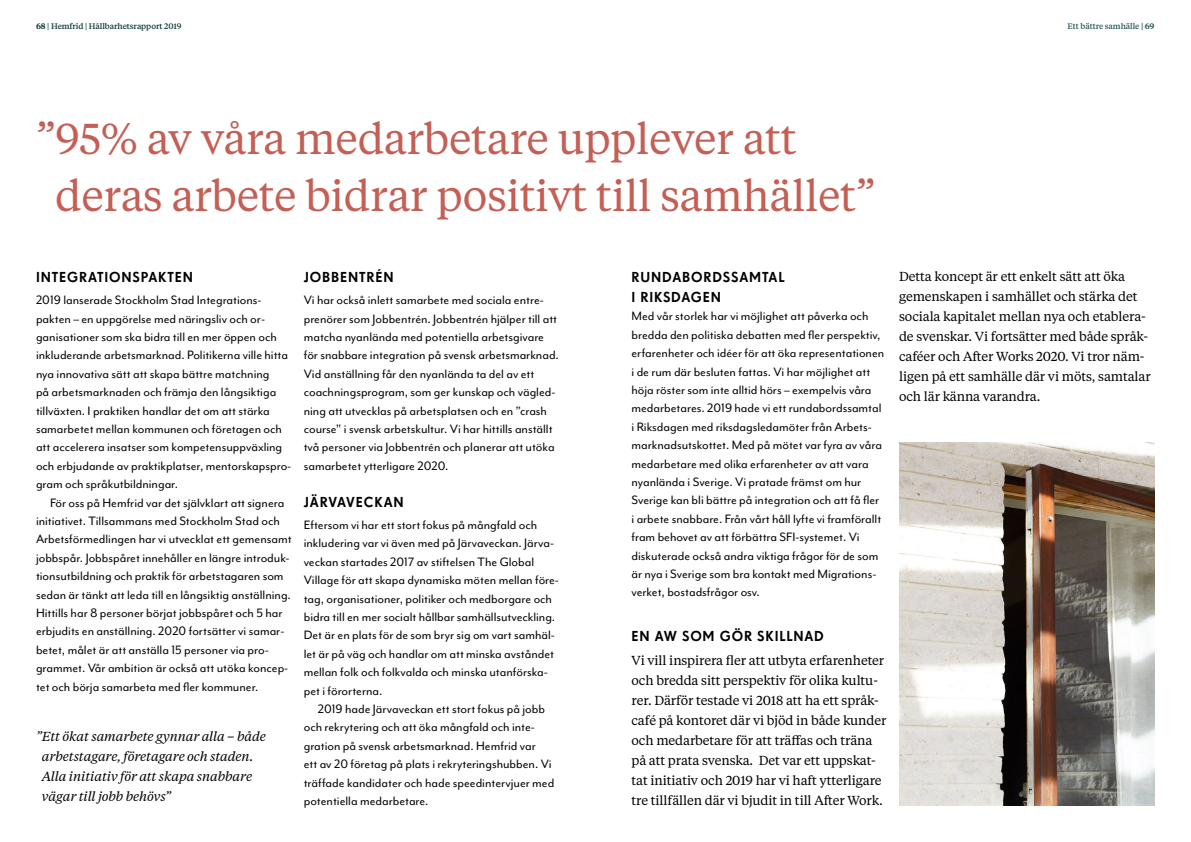
<style>
.page{position:relative;width:1191px;height:842px;background:#fff}
.page>*{position:absolute;margin:0;border:0;box-sizing:border-box;transform-origin:0 0}
.t1{font:43px/56.4px "Tiempos Text";letter-spacing:-.01em;color:#c45f55}
.t2{font:14px/18.4px "Mr Eaves Mod OT";color:#000}
.t3{font:500 14px/20.4px "Super Grotesk OT";letter-spacing:.06em;color:#000}
.t4{font:13px/20px "Tiempos Text";letter-spacing:-.01em;color:#000}
.t5{font:italic 13px/20px "Tiempos Text";letter-spacing:-.01em;color:#000}
.t6{font:500 8px "Tiempos Text";letter-spacing:-.01em;color:#0c383c}
.t7{font:500 8px "Tiempos Text";letter-spacing:-.01em;color:#29575b}
.s1{font-weight:600}
</style>
<div class="page">
<img style="left:899px;top:443px;width:255px;height:363px">
<p class="t6" style="left:36px;top:20px;width:147px"><span class="s1">68</span> | Hemfrid | Hållbarhetsrapport 2019</p>
<p class="t7" style="left:1067px;top:20px;width:89px">Ett bättre samhälle <span class="s1">| 69</span></p>
<h1 class="t1" style="left:55px;top:109px;width:822px;text-indent:-19px">”95% av våra medarbetare upplever att deras arbete bidrar positivt till samhället”</h1>
<p class="t3" style="left:36px;top:267px;width:158px">INTEGRATIONSPAKTEN</p>
<p class="t2" style="left:36px;top:291px;width:257px">2019 lanserade Stockholm Stad Integrations&shy;pakten – en uppgörelse med näringsliv och or&shy;ganisationer som ska bidra till en mer öppen och inkluderande arbetsmarknad. Politikerna ville hitta nya innovativa sätt att skapa bättre matchning<br>på arbetsmarknaden och främja den långsiktiga tillväxten. I praktiken handlar det om att stärka samarbetet mellan kommunen och företagen och att accelerera insatser som kompetensuppväxling och erbjudande av praktikplatser, mentorskapspro&shy;gram och språkutbildningar.</p>
<p class="t2" style="left:36px;top:493px;width:257px;text-indent:14px">För oss på Hemfrid var det självklart att signera initiativet. Tillsammans med Stockholm Stad och Arbetsförmedlingen har vi utvecklat ett gemensamt jobbspår. Jobbspåret innehåller en längre introduk&shy;tionsutbildning och praktik för arbetstagaren som sedan är tänkt att leda till en långsiktig anställning.<br>Hittills har 8 personer börjat jobbspåret och 5 har erbjudits en anställning. 2020 fortsätter vi samar&shy;betet, målet är att anställa 15 personer via pro&shy;grammet. Vår ambition är också att utöka koncep&shy;tet och börja samarbeta med fler kommuner.</p>
<p class="t5" style="left:42px;top:726px;width:226px;text-indent:-6px">”Ett ökat samarbete gynnar alla – både arbetstagare, företagare och staden.<br>Alla initiativ för att skapa snabbare vägar till jobb behövs”</p>
<p class="t3" style="left:304px;top:267px;width:91px">JOBBENTRÉN</p>
<p class="t2" style="left:304px;top:291px;width:257px">Vi har också inlett samarbete med sociala entre&shy;prenörer som Jobbentrén. Jobbentrén hjälper till att matcha nyanlända med potentiella arbetsgivare för snabbare integration på svensk arbetsmarknad.<br>Vid anställning får den nyanlända ta del av ett coachningsprogram, som ger kunskap och vägled&shy;ning att utvecklas på arbetsplatsen och en ”crash course” i svensk arbetskultur. Vi har hittills anställt två personer via Jobbentrén och planerar att utöka samarbetet ytterligare 2020.</p>
<p class="t3" style="left:304px;top:491px;width:101px">JÄRVAVECKAN</p>
<p class="t2" style="left:304px;top:516px;width:257px">Eftersom vi har ett stort fokus på mångfald och inkludering var vi även med på Järvaveckan. Järva&shy;veckan startades 2017 av stiftelsen The Global Village för att skapa dynamiska möten mellan före&shy;tag, organisationer, politiker och medborgare och bidra till en mer socialt hållbar samhällsutveckling.<br>Det är en plats för de som bryr sig om vart samhäl&shy;let är på väg och handlar om att minska avståndet mellan folk och folkvalda och minska utanförska&shy;pet i förorterna.</p>
<p class="t2" style="left:304px;top:700px;width:252px;text-indent:14px">2019 hade Järvaveckan ett stort fokus på jobb och rekrytering och att öka mångfald och inte&shy;gration på svensk arbetsmarknad. Hemfrid var<br>ett av 20 företag på plats i rekryteringshubben. Vi träffade kandidater och hade speedintervjuer med potentiella medarbetare.</p>
<p class="t3" style="left:631px;top:266px;width:154px">RUNDABORDSSAMTAL<br>I RIKSDAGEN</p>
<p class="t2" style="left:631px;top:307px;width:254px">Med vår storlek har vi möjlighet att påverka och bredda den politiska debatten med fler perspektiv, erfarenheter och idéer för att öka representationen i de rum där besluten fattas. Vi har möjlighet att höja röster som inte alltid hörs – exempelvis våra medarbetares. 2019 hade vi ett rundabordssamtal i Riksdagen med riksdagsledamöter från Arbets&shy;marknadsutskottet. Med på mötet var fyra av våra medarbetare med olika erfarenheter av att vara nyanlända i Sverige. Vi pratade främst om hur Sverige kan bli bättre på integration och att få fler i arbete snabbare. Från vårt håll lyfte vi framförallt fram behovet av att förbättra SFI-systemet. Vi diskuterade också andra viktiga frågor för de som är nya i Sverige som bra kontakt med Migrations&shy;verket, bostadsfrågor osv.</p>
<p class="t3" style="left:631px;top:626px;width:194px">EN AW SOM GÖR SKILLNAD</p>
<p class="t4" style="left:631px;top:650px;width:256px">Vi vill inspirera fler att utbyta erfarenheter och bredda sitt perspektiv för olika kultu&shy;rer. Därför testade vi 2018 att ha ett språk&shy;café på kontoret där vi bjöd in både kunder och medarbetare för att träffas och träna på att prata svenska. Det var ett uppskat&shy;tat initiativ och 2019 har vi haft ytterligare tre tillfällen där vi bjudit in till After Work.</p>
<p class="t4" style="left:899px;top:265px;width:253px">Detta koncept är ett enkelt sätt att öka gemenskapen i samhället och stärka det sociala kapitalet mellan nya och etablera&shy;de svenskar. Vi fortsätter med både språk&shy;caféer och After Works 2020. Vi tror näm&shy;ligen på ett samhälle där vi möts, samtalar och lär känna varandra.</p>
</div>
